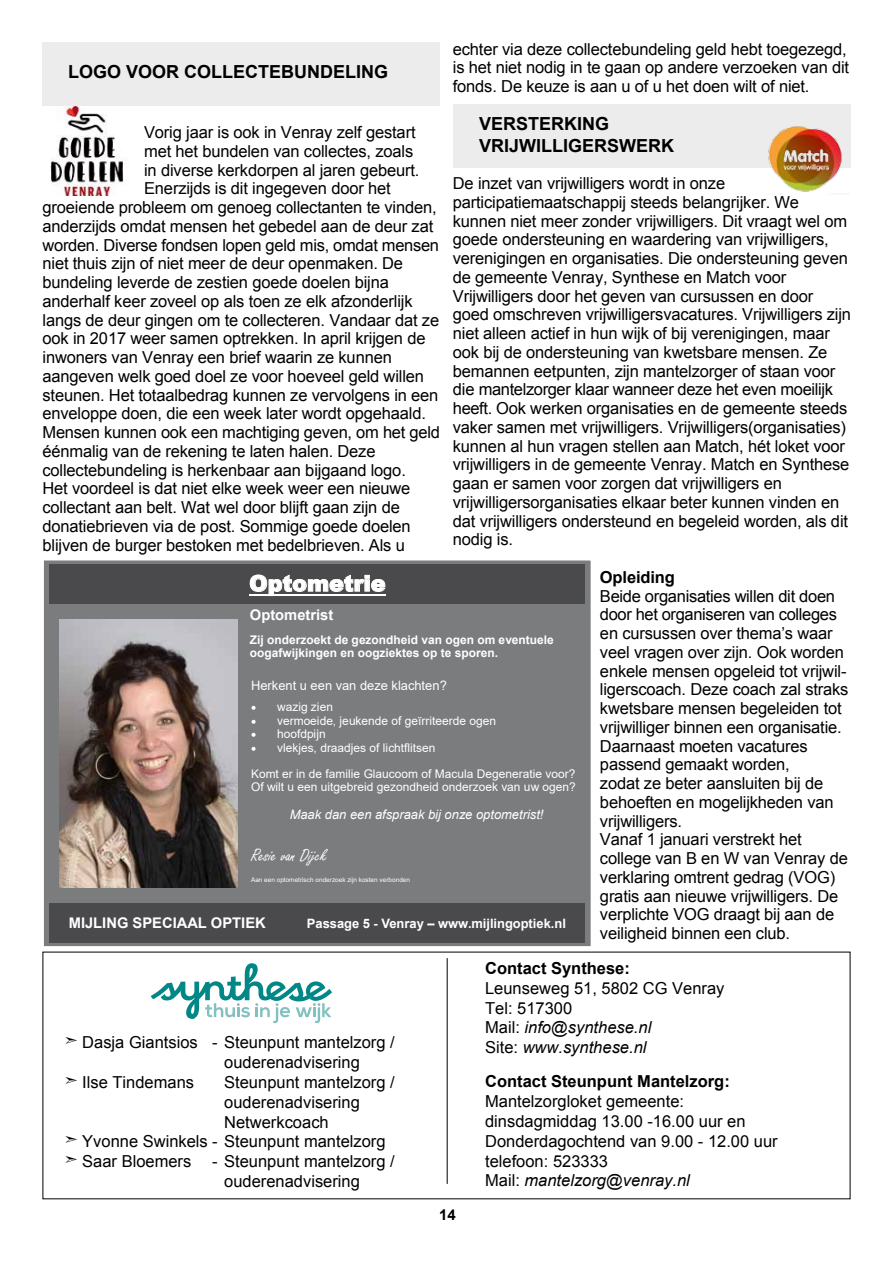
<style>
.page{position:relative;width:893px;height:1263px;background:#fff}
.page>*{position:absolute;margin:0;border:0;box-sizing:border-box;transform-origin:0 0}
.t1{font:900 22.2px "Arial";color:#fff}
.t2{font:18.45px "Freestyle Script";color:#fff}
.t3{font:700 18px/21.6px "Arial";color:#000}
.t4{font:16.5px/18.8px "Arial";letter-spacing:-.01em;color:#000}
.t5{font:700 16.5px "Arial";color:#000}
.t6{font:700 15px "Arial";color:#000}
.t7{font:700 14.7px "Arial";color:#fff}
.t8{font:italic 12.9px "Arial";color:#fff}
.t9{font:700 12.9px "Arial";color:#fff}
.t10{font:12.9px "Arial";color:#fff}
.t11{font:12px/26.1px "Arial";color:#fff}
.t12{font:700 12px/13px "Arial";color:#fff}
.t13{font:6.45px "Arial";color:#fff}
.s1{font-style:italic}
</style>
<div class="page">
<svg style="left:151px;top:963px;width:181px;height:60px"></svg>
<hr style="left:447px;top:958px;width:1px;height:226px;background:#000">
<div style="left:43px;top:43px;width:397px;height:63px;background:#ececed"></div>
<img style="left:50px;top:106px;width:75px;height:89px">
<div style="left:454px;top:104px;width:397px;height:64px;background:#ececed"></div>
<div style="left:44px;top:560px;width:547px;height:386px;background:#7b7c7d"></div>
<div style="left:50px;top:903px;width:535px;height:39px;background:#4a4a4d"></div>
<div style="left:50px;top:565px;width:535px;height:39px;background:#4a4a4d"></div>
<svg style="left:250px;top:574px;width:136px;height:22px"></svg>
<hr style="left:249px;top:594px;width:137px;height:1px;background:#fff">
<img style="left:59px;top:620px;width:179px;height:267px">
<img style="left:768px;top:126px;width:74px;height:69px">
<p class="t3" style="left:68px;top:62px;width:322px">LOGO VOOR COLLECTEBUNDELING</p>
<p class="t4" style="left:453px;top:40px;width:398px">echter via deze collectebundeling geld hebt toegezegd, is het niet nodig in te gaan op andere verzoeken van dit fonds. De keuze is aan u of u het doen wilt of niet.</p>
<p class="t3" style="left:479px;top:114px;width:197px">VERSTERKING<br>VRIJWILLIGERSWERK</p>
<p class="t4" style="left:453px;top:174px;width:400px">De inzet van vrijwilligers wordt in onze participatiemaatschappij steeds belangrijker. We kunnen niet meer zonder vrijwilligers. Dit vraagt wel om goede ondersteuning en waardering van vrijwilligers, verenigingen en organisaties. Die ondersteuning geven de gemeente Venray, Synthese en Match voor Vrijwilligers door het geven van cursussen en door goed omschreven vrijwilligersvacatures. Vrijwilligers zijn niet alleen actief in hun wijk of bij verenigingen, maar ook bij de ondersteuning van kwetsbare mensen. Ze bemannen eetpunten, zijn mantelzorger of staan voor die mantelzorger klaar wanneer deze het even moeilijk heeft. Ook werken organisaties en de gemeente steeds vaker samen met vrijwilligers. Vrijwilligers(organisaties) kunnen al hun vragen stellen aan Match, hét loket voor vrijwilligers in de gemeente Venray. Match en Synthese gaan er samen voor zorgen dat vrijwilligers en vrijwilligersorganisaties elkaar beter kunnen vinden en dat vrijwilligers ondersteund en begeleid worden, als dit nodig is.</p>
<p class="t5" style="left:600px;top:566px;width:76px">Opleiding</p>
<p class="t4" style="left:600px;top:587px;width:250px">Beide organisaties willen dit doen door het organiseren van colleges en cursussen over thema’s waar veel vragen over zijn. Ook worden enkele mensen opgeleid tot vrijwil&shy;ligerscoach. Deze coach zal straks kwetsbare mensen begeleiden tot vrijwilliger binnen een organisatie.<br>Daarnaast moeten vacatures passend gemaakt worden,<br>zodat ze beter aansluiten bij de behoeften en mogelijkheden van vrijwilligers.<br>Vanaf 1 januari verstrekt het college van B en W van Venray de verklaring omtrent gedrag (VOG) gratis aan nieuwe vrijwilligers. De verplichte VOG draagt bij aan de veiligheid binnen een club.</p>
<p class="t4" style="left:144px;top:123px;width:273px">Vorig jaar is ook in Venray zelf gestart</p>
<p class="t4" style="left:144px;top:142px;width:271px">met het bundelen van collectes, zoals</p>
<p class="t4" style="left:144px;top:161px;width:277px">in diverse kerkdorpen al jaren gebeurt.</p>
<p class="t4" style="left:144px;top:179px;width:248px">Enerzijds is dit ingegeven door het</p>
<p class="t4" style="left:43px;top:198px;width:396px">groeiende probleem om genoeg collectanten te vinden,</p>
<p class="t4" style="left:43px;top:217px;width:392px">anderzijds omdat mensen het gebedel aan de deur zat</p>
<p class="t4" style="left:43px;top:236px;width:398px">worden. Diverse fondsen lopen geld mis, omdat mensen</p>
<p class="t4" style="left:43px;top:254px;width:362px">niet thuis zijn of niet meer de deur openmaken. De</p>
<p class="t4" style="left:43px;top:273px;width:348px">bundeling leverde de zestien goede doelen bijna</p>
<p class="t4" style="left:43px;top:292px;width:372px">anderhalf keer zoveel op als toen ze elk afzonderlijk</p>
<p class="t4" style="left:43px;top:311px;width:398px">langs de deur gingen om te collecteren. Vandaar dat ze</p>
<p class="t4" style="left:43px;top:329px;width:385px">ook in 2017 weer samen optrekken. In april krijgen de</p>
<p class="t4" style="left:43px;top:348px;width:351px">inwoners van Venray een brief waarin ze kunnen</p>
<p class="t4" style="left:43px;top:367px;width:383px">aangeven welk goed doel ze voor hoeveel geld willen</p>
<p class="t4" style="left:43px;top:386px;width:397px">steunen. Het totaalbedrag kunnen ze vervolgens in een</p>
<p class="t4" style="left:43px;top:404px;width:385px">enveloppe doen, die een week later wordt opgehaald.</p>
<p class="t4" style="left:43px;top:423px;width:399px">Mensen kunnen ook een machtiging geven, om het geld</p>
<p class="t4" style="left:43px;top:442px;width:335px">éénmalig van de rekening te laten halen. Deze</p>
<p class="t4" style="left:43px;top:461px;width:365px">collectebundeling is herkenbaar aan bijgaand logo.</p>
<p class="t4" style="left:43px;top:479px;width:369px">Het voordeel is dat niet elke week weer een nieuwe</p>
<p class="t4" style="left:43px;top:498px;width:359px">collectant aan belt. Wat wel door blijft gaan zijn de</p>
<p class="t4" style="left:43px;top:517px;width:370px">donatiebrieven via de post. Sommige goede doelen</p>
<p class="t4" style="left:43px;top:536px;width:364px">blijven de burger bestoken met bedelbrieven. Als u</p>
<h1 class="t1" style="left:249px;top:567px;width:138px">Optometrie</h1>
<p class="t7" style="left:250px;top:604px;width:85px">Optometrist</p>
<p class="t12" style="left:250px;top:633px;width:305px">Zij onderzoekt de gezondheid van ogen om eventuele oogafwijkingen en oogziektes op te sporen.</p>
<p class="t10" style="left:251px;top:677px;width:197px">Herkent u een van deze klachten?</p>
<p class="t11" style="left:251px;top:694px;width:83px">• wazig zien</p>
<p class="t11" style="left:251px;top:707px;width:247px">• vermoeide, jeukende of geïrriteerde ogen</p>
<p class="t11" style="left:251px;top:721px;width:76px">• hoofdpijn</p>
<p class="t11" style="left:251px;top:735px;width:326px">• vlekjes, draadjes of lichtflitsen<br>Komt er in de familie Glaucoom of Macula Degeneratie voor?</p>
<p class="t11" style="left:251px;top:774px;width:326px">Of wilt u een uitgebreid gezondheid onderzoek van uw ogen?</p>
<p class="t8" style="left:290px;top:806px;width:255px">Maak dan een afspraak bij onze optometrist!</p>
<p class="t2" style="left:251px;top:845px;width:77px">Resie van Dijck</p>
<p class="t13" style="left:251px;top:875px;width:161px">Aan een optometrisch onderzoek zijn kosten verbonden</p>
<p class="t7" style="left:69px;top:912px;width:198px">MIJLING SPECIAAL OPTIEK</p>
<p class="t9" style="left:307px;top:914px;width:261px">Passage 5 - Venray – www.mijlingoptiek.nl</p>
<p class="t4" style="left:65px;top:1033px;width:331px">➣ Dasja Giantsios - Steunpunt mantelzorg /</p>
<p class="t4" style="left:224px;top:1053px;width:137px">ouderenadvisering</p>
<p class="t4" style="left:65px;top:1073px;width:130px">➣ Ilse Tindemans</p>
<p class="t4" style="left:224px;top:1073px;width:172px">Steunpunt mantelzorg /</p>
<p class="t4" style="left:224px;top:1093px;width:137px">ouderenadvisering</p>
<p class="t4" style="left:224px;top:1112px;width:106px">Netwerkcoach</p>
<p class="t4" style="left:65px;top:1132px;width:322px">➣ Yvonne Swinkels - Steunpunt mantelzorg</p>
<p class="t4" style="left:65px;top:1152px;width:128px">➣ Saar Bloemers</p>
<p class="t4" style="left:224px;top:1152px;width:172px;line-height:19.8px;text-indent:-12px">- Steunpunt mantelzorg / ouderenadvisering</p>
<p class="t6" style="left:439px;top:1204px;width:18px">14</p>
<p class="t5" style="left:485px;top:957px;width:146px">Contact Synthese:</p>
<p class="t4" style="left:485px;top:978px;width:241px;line-height:19.8px">Leunseweg 51, 5802 CG Venray<br>Tel: 517300<br>Mail: <span class="s1">info@synthese.nl<br></span>Site: <span class="s1">www.synthese.nl</span></p>
<p class="t5" style="left:485px;top:1071px;width:246px">Contact Steunpunt Mantelzorg:</p>
<p class="t4" style="left:485px;top:1091px;width:294px;line-height:19.8px">Mantelzorgloket gemeente: dinsdagmiddag 13.00 -16.00 uur en<br>Donderdagochtend van 9.00 - 12.00 uur telefoon: 523333<br>Mail: <span class="s1">mantelzorg@venray.nl</span></p>
</div>
